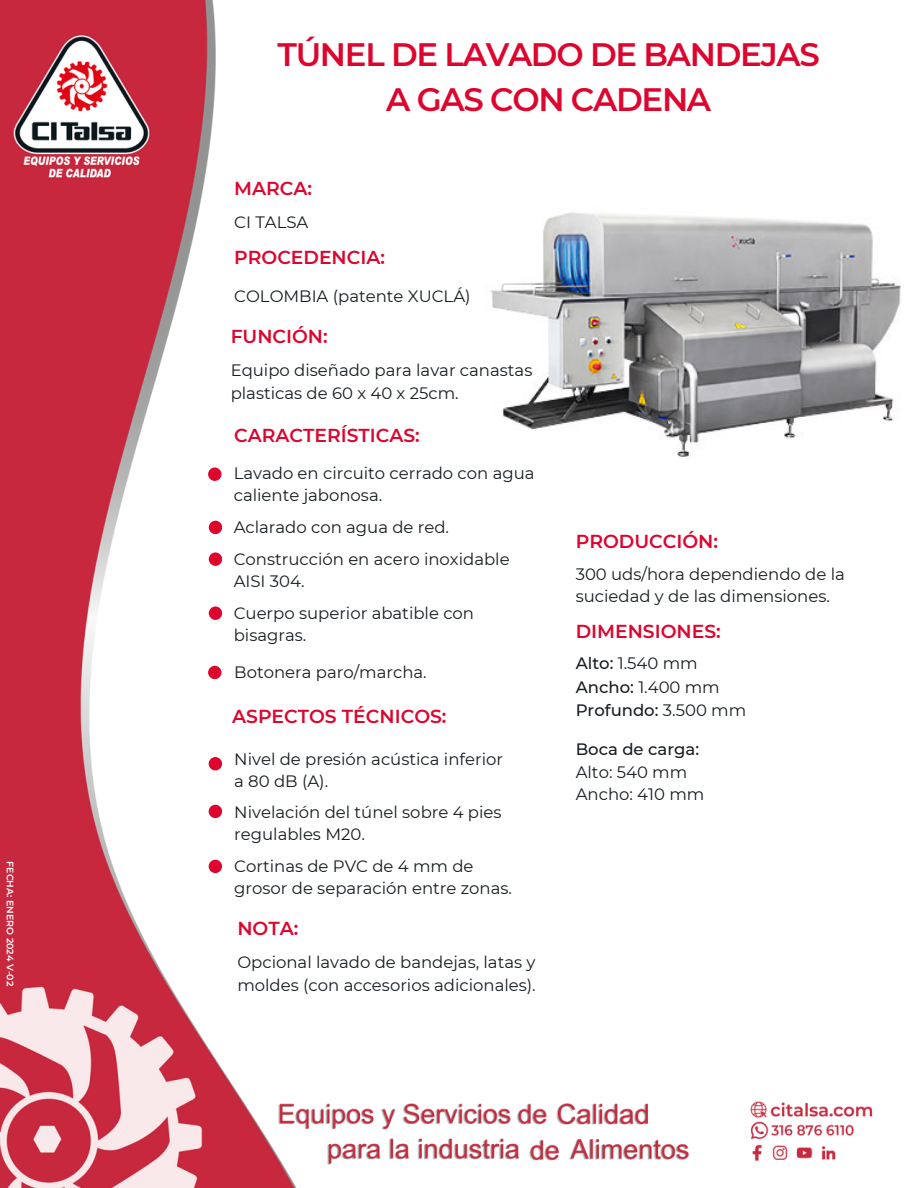
<style>
.page{position:relative;width:918px;height:1188px;background:#fff}
.page>*{position:absolute;margin:0;border:0;box-sizing:border-box;transform-origin:0 0}
.t1{font:600 32.4px/44.2px "Montserrat";letter-spacing:-.04em;color:#dd052e;text-align:center}
.t2{font:600 18.75px "Montserrat";color:#dd052e}
.t3{font:16.5px/22.5px "Montserrat";color:#161c1f}
.t4{font:500 16.5px "Montserrat";color:#161c1f}
.t5{font:600 9.45px "Montserrat";color:#fff}
.s1{font-weight:500}
.s2{font-weight:400}
</style>
<div class="page">
<img style="left:0;top:0;width:873px;height:1188px">
<div style="left:208px;top:666px;width:14px;height:13px;background:#dd052e;border-radius:50%"></div>
<img style="left:484px;top:201px;width:417px;height:265px">
<div style="left:209px;top:521px;width:13px;height:13px;background:#dd052e;border-radius:50%"></div>
<div style="left:209px;top:552px;width:13px;height:14px;background:#dd052e;border-radius:50%"></div>
<div style="left:209px;top:606px;width:13px;height:14px;background:#dd052e;border-radius:50%"></div>
<div style="left:208px;top:468px;width:14px;height:13px;background:#dd052e;border-radius:50%"></div>
<div style="left:209px;top:757px;width:13px;height:13px;background:#dd052e;border-radius:50%"></div>
<div style="left:209px;top:805px;width:13px;height:13px;background:#dd052e;border-radius:50%"></div>
<div style="left:209px;top:860px;width:13px;height:13px;background:#dd052e;border-radius:50%"></div>
<h2 class="t5" style="left:16px;top:861px;width:126px;rotate:90deg">FECHA: ENERO 2024 V-02</h2>
<h4 class="t1" style="left:278px;top:33px;width:544px">TÚNEL DE LAVADO DE BANDEJAS<br>A GAS CON CADENA</h4>
<h1 class="t2" style="left:234px;top:177px;width:79px">MARCA:</h1>
<h2 class="t3" style="left:234px;top:211px;width:76px">CI TALSA</h2>
<p class="t2" style="left:234px;top:246px;width:152px">PROCEDENCIA:</p>
<h3 class="t3" style="left:234px;top:285px;width:238px">COLOMBIA (patente XUCLÁ)</h3>
<h2 class="t2" style="left:231px;top:325px;width:99px">FUNCIÓN:</h2>
<h4 class="t3" style="left:231px;top:359px;width:303px">Equipo diseñado para lavar canastas plasticas de 60 x 40 x 25cm.</h4>
<h2 class="t2" style="left:234px;top:424px;width:187px">CARACTERÍSTICAS:</h2>
<h4 class="t3" style="left:234px;top:462px;width:302px">Lavado en circuito cerrado con agua caliente jabonosa.</h4>
<h4 class="t3" style="left:234px;top:516px;width:217px">Aclarado con agua de red.</h4>
<h4 class="t3" style="left:234px;top:547px;width:277px">Construcción en acero inoxidable<br>AISI 304.</h4>
<h2 class="t3" style="left:234px;top:602px;width:242px">Cuerpo superior abatible con bisagras.</h2>
<h4 class="t3" style="left:234px;top:661px;width:194px">Botonera paro/marcha.</h4>
<h4 class="t2" style="left:232px;top:705px;width:216px">ASPECTOS TÉCNICOS:</h4>
<h2 class="t3" style="left:234px;top:748px;width:270px">Nivel de presión acústica inferior a 80 dB (A).</h2>
<h4 class="t3" style="left:234px;top:801px;width:269px">Nivelación del túnel sobre 4 pies regulables M20.</h4>
<h2 class="t3" style="left:234px;top:855px;width:279px">Cortinas de PVC de 4 mm de grosor de separación entre zonas.</h2>
<h4 class="t2" style="left:237px;top:917px;width:62px">NOTA:</h4>
<h2 class="t3" style="left:237px;top:951px;width:300px">Opcional lavado de bandejas, latas y moldes (con accesorios adicionales).</h2>
<h4 class="t2" style="left:576px;top:530px;width:144px">PRODUCCIÓN:</h4>
<h4 class="t3" style="left:576px;top:563px;width:271px">300 uds/hora dependiendo de la suciedad y de las dimensiones.</h4>
<h4 class="t2" style="left:576px;top:619px;width:146px">DIMENSIONES:</h4>
<h4 class="t3" style="left:576px;top:652px;width:123px"><span class="s1">Alto:</span> 1.540 mm</h4>
<h4 class="t3" style="left:576px;top:675px;width:146px"><span class="s1">Ancho:</span> 1.400 mm</h4>
<h4 class="t4" style="left:576px;top:700px;width:172px">Profundo: <span class="s2">3.500 mm</span></h4>
<h4 class="t3" style="left:576px;top:738px;width:130px"><span class="s1">Boca de carga:<br></span>Alto: 540 mm<br>Ancho: 410 mm</h4>
</div>
